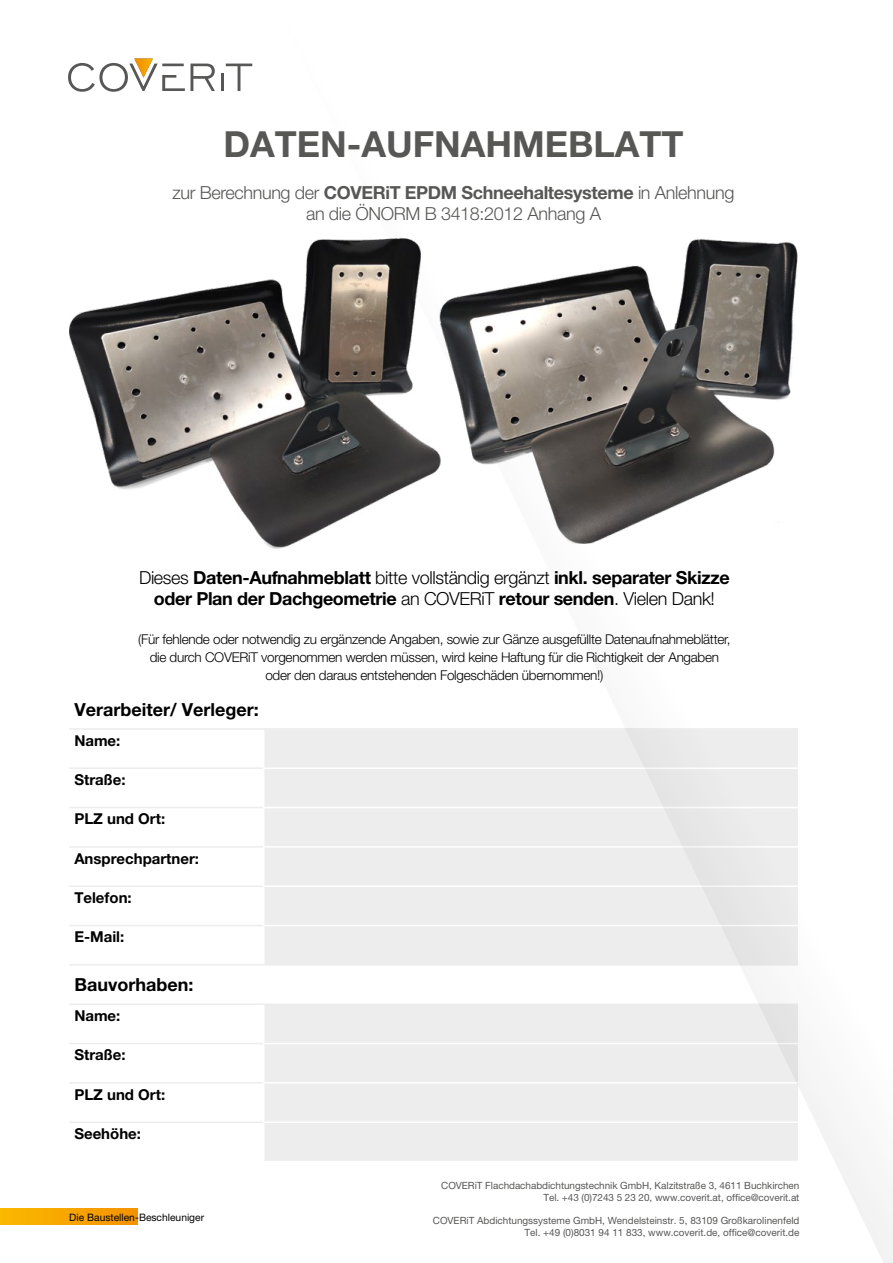
<style>
.page{position:relative;width:893px;height:1263px;background:#fff}
.page>*{position:absolute;margin:0;border:0;box-sizing:border-box;transform-origin:0 0}
.t1{font:700 36px "Helvetica Neue LT Pro";color:#575756}
.t2{font:700 18px/21px "Helvetica Neue LT Pro";letter-spacing:-.02em;color:#000;text-align:center}
.t3{font:300 18px/21px "Helvetica Neue LT Pro";letter-spacing:-.02em;color:#575756;text-align:center}
.t4{font:700 18px "Helvetica Neue LT Pro";color:#000}
.t5{font:700 15px "Helvetica Neue LT Pro";color:#000}
.t6{font:300 13.5px/18px "Helvetica Neue LT Pro";letter-spacing:-.02em;color:#000;text-align:center}
.t7{font:10.2px "Helvetica Neue LT Pro";color:#000}
.t8{font:9.9px/11.9px "Helvetica Neue LT Pro";color:#575756;text-align:right}
.s1{font-weight:700}
.s2{font-weight:300}
</style>
<div class="page">
<svg style="left:0;top:1209px;width:137px;height:15px"></svg>
<svg style="left:799px;top:1053px;width:94px;height:210px"></svg>
<svg style="left:191px;top:64px;width:24px;height:27px"></svg>
<hr style="left:221px;top:74px;width:3px;height:17px;background:#575756">
<svg style="left:226px;top:64px;width:26px;height:27px"></svg>
<svg style="left:68px;top:58px;width:117px;height:34px"></svg>
<img style="left:498px;top:239px;width:300px;height:305px">
<img style="left:69px;top:237px;width:429px;height:312px">
<div style="left:265px;top:730px;width:533px;height:431px;background:#ededed"></div>
<div style="left:68px;top:965px;width:731px;height:39px;background:#fff"></div>
<hr style="left:263px;top:767px;width:536px;height:2px;background:#fff">
<hr style="left:263px;top:807px;width:536px;height:1px;background:#fff">
<hr style="left:263px;top:846px;width:536px;height:2px;background:#fff">
<hr style="left:263px;top:885px;width:536px;height:2px;background:#fff">
<hr style="left:263px;top:925px;width:536px;height:1px;background:#fff">
<hr style="left:263px;top:1043px;width:536px;height:1px;background:#fff">
<hr style="left:263px;top:1082px;width:536px;height:1px;background:#fff">
<hr style="left:263px;top:1121px;width:536px;height:2px;background:#fff">
<hr style="left:69px;top:767px;width:194px;height:2px;background:#ededed">
<hr style="left:69px;top:807px;width:194px;height:1px;background:#ededed">
<hr style="left:69px;top:846px;width:194px;height:2px;background:#ededed">
<hr style="left:69px;top:885px;width:194px;height:2px;background:#ededed">
<hr style="left:69px;top:925px;width:194px;height:1px;background:#ededed">
<hr style="left:69px;top:964px;width:195px;height:2px;background:#ededed">
<hr style="left:264px;top:964px;width:534px;height:2px;background:#ededed">
<hr style="left:264px;top:1003px;width:534px;height:2px;background:#ededed">
<hr style="left:69px;top:1003px;width:195px;height:2px;background:#ededed">
<hr style="left:69px;top:1043px;width:194px;height:1px;background:#ededed">
<hr style="left:69px;top:1082px;width:194px;height:1px;background:#ededed">
<hr style="left:69px;top:1121px;width:194px;height:2px;background:#ededed">
<hr style="left:69px;top:728px;width:195px;height:2px;background:#ededed">
<hr style="left:264px;top:728px;width:534px;height:2px;background:#ededed">
<h1 class="t1" style="left:223px;top:122px;width:462px">DATEN-AUFNAHMEBLATT</h1>
<h2 class="t3" style="left:173px;top:181px;width:563px">zur Berechnung der <span class="s1">COVERiT EPDM Schneehaltesysteme</span> in Anlehnung an die ÖNORM B 3418:2012 Anhang A</h2>
<h2 class="t2" style="left:139px;top:567px;width:592px"><span class="s2">Dieses</span> Daten-Aufnahmeblatt <span class="s2">bitte vollständig ergänzt</span> inkl. separater Skizze oder Plan der Dachgeometrie <span class="s2">an COVERiT</span> retour senden<span class="s2">. Vielen Dank!</span></h2>
<p class="t6" style="left:138px;top:630px;width:594px">(Für fehlende oder notwendig zu ergänzende Angaben, sowie zur Gänze ausgefüllte Datenaufnahmeblätter, die durch COVERiT vorgenommen werden müssen, wird keine Haftung für die Richtigkeit der Angaben oder den daraus entstehenden Folgeschäden übernommen!)</p>
<h2 class="t4" style="left:74px;top:698px;width:186px">Verarbeiter/ Verleger:</h2>
<h3 class="t5" style="left:74px;top:731px;width:48px">Name:</h3>
<h3 class="t5" style="left:74px;top:770px;width:53px">Straße:</h3>
<h3 class="t5" style="left:74px;top:810px;width:92px">PLZ und Ort:</h3>
<h3 class="t5" style="left:74px;top:849px;width:126px">Ansprechpartner:</h3>
<h3 class="t5" style="left:74px;top:888px;width:59px">Telefon:</h3>
<h3 class="t5" style="left:74px;top:928px;width:51px">E-Mail:</h3>
<h2 class="t4" style="left:74px;top:973px;width:121px">Bauvorhaben:</h2>
<h3 class="t5" style="left:74px;top:1006px;width:48px">Name:</h3>
<h3 class="t5" style="left:74px;top:1046px;width:53px">Straße:</h3>
<h3 class="t5" style="left:74px;top:1085px;width:92px">PLZ und Ort:</h3>
<h3 class="t5" style="left:74px;top:1124px;width:68px">Seehöhe:</h3>
<p class="t7" style="left:69px;top:1211px;width:136px">Die Baustellen-Beschleuniger</p>
<p class="t8" style="left:441px;top:1179px;width:360px">COVERiT Flachdachabdichtungstechnik GmbH, Kalzitstraße 3, 4611 Buchkirchen<br>Tel. +43 (0)7243 5 23 20, www.coverit.at, office@coverit.at</p>
<p class="t8" style="left:433px;top:1215px;width:368px">COVERiT Abdichtungssysteme GmbH, Wendelsteinstr. 5, 83109 Großkarolinenfeld<br>Tel. +49 (0)8031 94 11 833, www.coverit.de, office@coverit.de</p>
</div>
